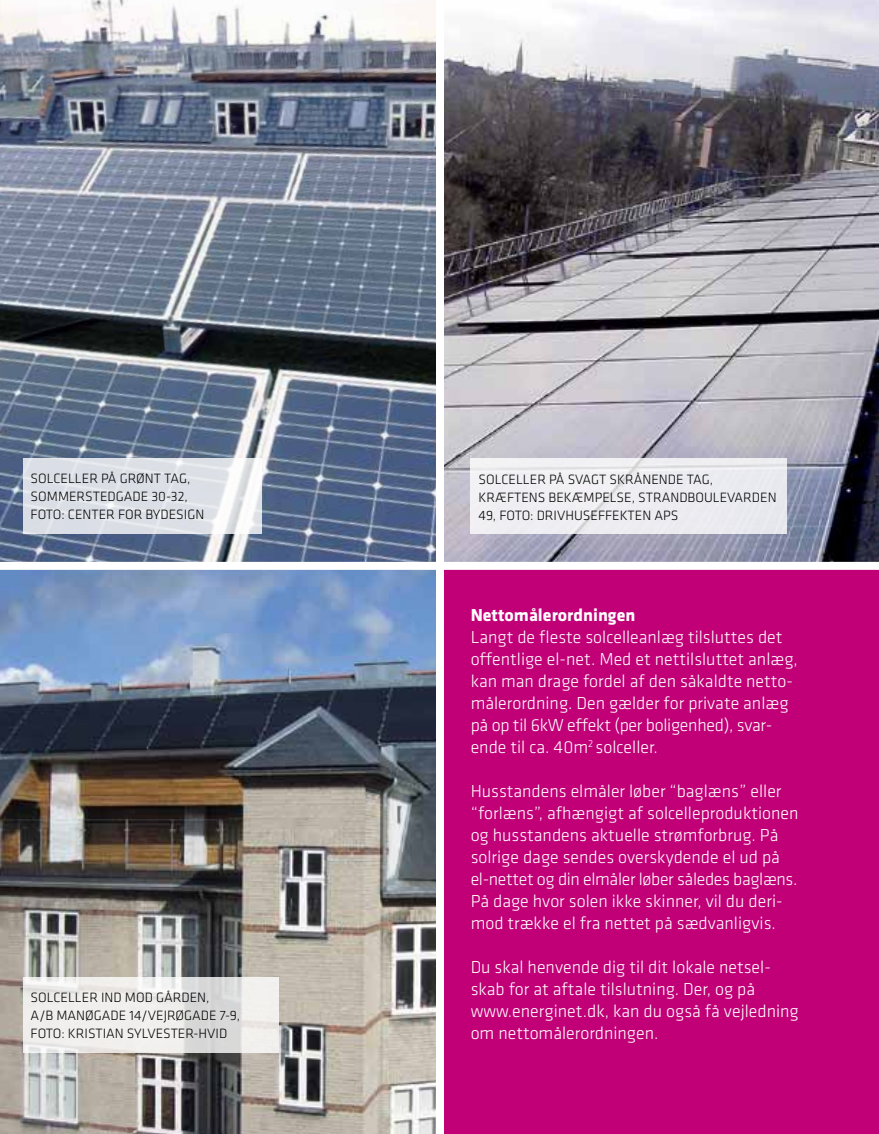
<style>
.page{position:relative;width:879px;height:1134px;background:#fff}
.page>*{position:absolute;margin:0;border:0;box-sizing:border-box;transform-origin:0 0}
.t1{font:300 18px/22px "Klavika";color:#fff}
.t2{font:700 18px "Klavika";color:#fff}
.t3{font:300 14px/18px "Klavika";color:#000}
</style>
<div class="page">
<img style="left:0;top:570px;width:436px;height:564px">
<svg style="left:23px;top:977px;width:255px;height:76px;background:#eae9e7"></svg>
<img style="left:0;top:0;width:879px;height:562px">
<div style="left:471px;top:458px;width:316px;height:76px;background:#eeedf2"></div>
<div style="left:439px;top:567px;width:440px;height:567px;background:#c10077"></div>
<div style="left:436px;top:0;width:8px;height:1134px;background:#fff"></div>
<div style="left:0;top:562px;width:879px;height:8px;background:#fff"></div>
<svg style="left:23px;top:458px;width:238px;height:76px;background:#e0e3e9"></svg>
<p class="t3" style="left:31px;top:470px;width:161px">Solceller på grønt tag,<br>Sommerstedgade</p>
<p class="t3" style="left:151px;top:488px;width:38px">30-32,</p>
<p class="t3" style="left:31px;top:506px;width:9px">foto</p>
<p class="t3" style="left:61px;top:506px;width:23px">: Center</p>
<p class="t3" style="left:118px;top:506px;width:9px">for</p>
<p class="t3" style="left:145px;top:506px;width:24px">Bydesign</p>
<p class="t3" style="left:31px;top:988px;width:78px">Solceller ind</p>
<p class="t3" style="left:125px;top:988px;width:10px">mod</p>
<p class="t3" style="left:156px;top:988px;width:26px">gården</p>
<p class="t3" style="left:206px;top:988px;width:5px">,</p>
<p class="t3" style="left:31px;top:1006px;width:72px">A/B Manøgade</p>
<p class="t3" style="left:129px;top:1006px;width:64px">14/Vejrøgade</p>
<p class="t3" style="left:220px;top:1006px;width:22px">7-9,</p>
<p class="t3" style="left:31px;top:1024px;width:9px">foto</p>
<p class="t3" style="left:61px;top:1024px;width:22px">: Kristian</p>
<p class="t3" style="left:127px;top:1024px;width:30px">Sylvester</p>
<p class="t3" style="left:194px;top:1024px;width:21px">-Hvid</p>
<p class="t3" style="left:478px;top:470px;width:98px">Solceller på svagt</p>
<p class="t3" style="left:609px;top:470px;width:42px">skrånende</p>
<p class="t3" style="left:687px;top:470px;width:28px">tag ,</p>
<p class="t3" style="left:478px;top:488px;width:37px">Kræftens</p>
<p class="t3" style="left:548px;top:488px;width:45px">Bekæmpe</p>
<p class="t3" style="left:610px;top:488px;width:45px">lse , Strandbo</p>
<p class="t3" style="left:704px;top:488px;width:25px">ulevarden</p>
<p class="t3" style="left:478px;top:506px;width:29px">49, foto</p>
<p class="t3" style="left:530px;top:506px;width:23px">: Drivh</p>
<p class="t3" style="left:574px;top:506px;width:18px">useffekten</p>
<p class="t3" style="left:654px;top:506px;width:17px">Aps</p>
<p class="t2" style="left:471px;top:602px;width:166px">Nettomålerordningen</p>
<p class="t1" style="left:471px;top:626px;width:329px">Langt de fleste solcelleanlæg tilsluttes det offentlige el-net. Med et nettilsluttet anlæg, kan man drage fordel af den såkaldte netto&shy;målerordning. Den gælder for private anlæg på op til 6kW effekt (per boligenhed), svar&shy;ende til ca. 40m<sup>2</sup> solceller.</p>
<p class="t1" style="left:471px;top:780px;width:329px">Husstandens elmåler løber “baglæns” eller “forlæns”, afhængigt af solcelleproduktionen og husstandens aktuelle strømforbrug. På solrige dage sendes overskydende el ud på el-nettet og din elmåler løber således baglæns.<br>På dage hvor solen ikke skinner, vil du deri&shy;mod trække el fra nettet på sædvanligvis.</p>
<p class="t1" style="left:471px;top:956px;width:329px">Du skal henvende dig til dit lokale netsel&shy;skab for at aftale tilslutning. Der, og på www.energinet.dk, kan du også få vejledning om nettomålerordningen.</p>
</div>
